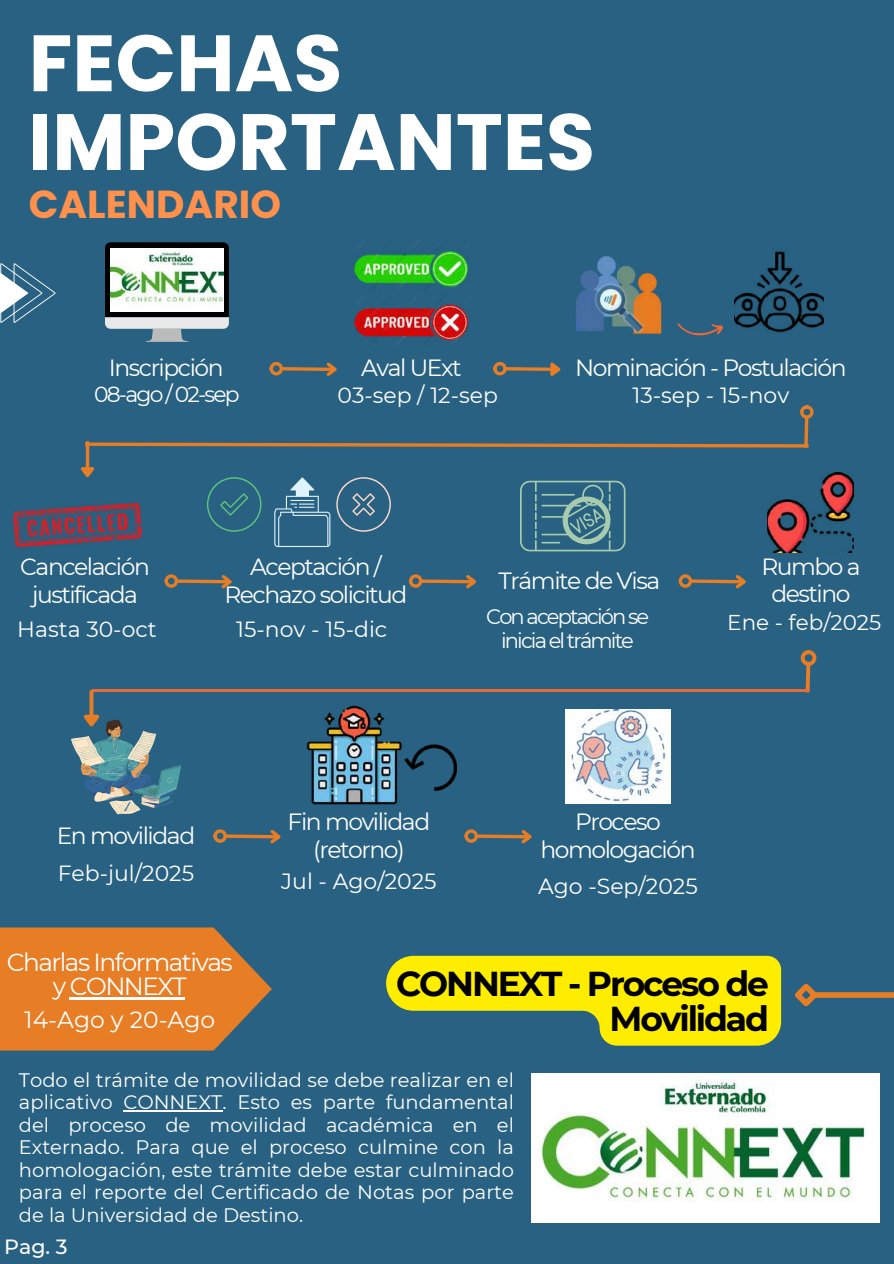
<style>
.page{position:relative;width:894px;height:1264px;background:#fff}
.page>*{position:absolute;margin:0;border:0;box-sizing:border-box;transform-origin:0 0}
.t1{font:700 79.65px/78.8px "Poppins";color:#fff}
.t2{font:700 39px "Poppins";color:#ff914d}
.t3{font:700 34.5px/34.8px "Montserrat";letter-spacing:-.06em;color:#000;text-align:right}
.t4{font:24.75px/23.7px "Montserrat";letter-spacing:-.06em;color:#fff;text-align:center}
.t5{font:23.4px/28.2px "Montserrat";letter-spacing:-.06em;color:#fff;text-align:center}
.t6{font:23.4px "Montserrat";color:#fff}
.t7{font:21.9px "Montserrat";color:#fff}
.t8{font:21.9px "Montserrat";letter-spacing:-.085em;color:#fff}
.t9{font:21.45px "Montserrat";color:#fff}
.t10{font:21px/24.8px "Montserrat";letter-spacing:-.09em;color:#fff;text-align:center}
.t11{font:500 20.55px "Montserrat";color:#fff}
.t12{font:19.5px/22.5px "Montserrat";color:#fff;text-align:justify}
</style>
<div class="page">
<div style="left:0;top:0;width:893px;height:1263px;background:#286181"></div>
<svg style="left:105px;top:242px;width:124px;height:100px"></svg>
<img style="left:110px;top:248px;width:113px;height:64px">
<div style="left:269px;top:362px;width:14px;height:13px;border:3px solid #e77d24;border-radius:50%"></div>
<svg style="left:279px;top:362px;width:58px;height:14px"></svg>
<img style="left:354px;top:251px;width:114px;height:90px">
<div style="left:493px;top:362px;width:13px;height:13px;border:3px solid #e77d24;border-radius:50%"></div>
<svg style="left:502px;top:362px;width:59px;height:14px"></svg>
<img style="left:576px;top:256px;width:86px;height:78px">
<img style="left:734px;top:251px;width:89px;height:82px">
<svg style="left:677px;top:323px;width:46px;height:13px"></svg>
<div style="left:799px;top:405px;width:14px;height:14px;border:3px solid #e77d24;border-radius:50%"></div>
<svg style="left:85px;top:414px;width:726px;height:37px"></svg>
<hr style="left:86px;top:441px;width:3px;height:27px;background:#e77d24">
<svg style="left:81px;top:464px;width:13px;height:4px"></svg>
<img style="left:12px;top:468px;width:131px;height:80px">
<div style="left:164px;top:574px;width:14px;height:14px;border:3px solid #e77d24;border-radius:50%"></div>
<svg style="left:174px;top:575px;width:58px;height:14px"></svg>
<svg style="left:207px;top:477px;width:54px;height:54px"></svg>
<svg style="left:336px;top:477px;width:54px;height:54px"></svg>
<svg style="left:274px;top:477px;width:56px;height:70px"></svg>
<svg style="left:520px;top:480px;width:105px;height:71px"></svg>
<div style="left:409px;top:574px;width:13px;height:14px;border:3px solid #e77d24;border-radius:50%"></div>
<svg style="left:418px;top:574px;width:59px;height:15px"></svg>
<svg style="left:805px;top:660px;width:7px;height:33px"></svg>
<div style="left:800px;top:650px;width:16px;height:16px;border:4px solid #e77d24;border-radius:50%"></div>
<hr style="left:91px;top:689px;width:717px;height:3px;background:#eb6a3a">
<svg style="left:89px;top:690px;width:4px;height:21px"></svg>
<img style="left:767px;top:472px;width:86px;height:80px">
<svg style="left:71px;top:711px;width:110px;height:103px"></svg>
<img style="left:306px;top:705px;width:96px;height:99px">
<img style="left:404px;top:744px;width:52px;height:47px">
<div style="left:213px;top:829px;width:14px;height:13px;border:3px solid #e77d24;border-radius:50%"></div>
<svg style="left:222px;top:829px;width:59px;height:15px"></svg>
<img style="left:565px;top:709px;width:105px;height:94px">
<svg style="left:0;top:927px;width:272px;height:123px;background:#d27a2e"></svg>
<div style="left:813px;top:992px;width:80px;height:5px;background:#e77d24"></div>
<svg style="left:795px;top:983px;width:27px;height:24px"></svg>
<div style="left:678px;top:574px;width:14px;height:14px;border:3px solid #e77d24;border-radius:50%"></div>
<svg style="left:687px;top:574px;width:59px;height:15px"></svg>
<div style="left:464px;top:829px;width:14px;height:13px;border:3px solid #e77d24;border-radius:50%"></div>
<svg style="left:473px;top:829px;width:59px;height:15px"></svg>
<svg style="left:0;top:263px;width:55px;height:60px"></svg>
<img style="left:531px;top:1073px;width:348px;height:149px">
<hr style="left:70px;top:997px;width:115px;height:2px;background:#fff">
<svg style="left:386px;top:955px;width:394px;height:90px"></svg>
<hr style="left:123px;top:1110px;width:99px;height:1px;background:#fff">
<h1 class="t1" style="left:29px;top:24px;width:567px">FECHAS<br>IMPORTANTES</h1>
<h2 class="t2" style="left:29px;top:177px;width:254px">CALENDARIO</h2>
<p class="t5" style="left:109px;top:354px;width:116px">Inscripción</p>
<p class="t8" style="left:94px;top:381px;width:147px">08-ago / 02-sep</p>
<p class="t5" style="left:361px;top:354px;width:102px">Aval UExt</p>
<p class="t5" style="left:575px;top:354px;width:273px">Nominación - Postulación</p>
<p class="t7" style="left:337px;top:382px;width:162px">03-sep / 12-sep</p>
<p class="t7" style="left:632px;top:382px;width:158px">13-sep - 15-nov</p>
<p class="t5" style="left:224px;top:552px;width:184px">Aceptación /<br>Rechazo solicitud</p>
<p class="t5" style="left:20px;top:552px;width:131px">Cancelación justificada</p>
<p class="t5" style="left:761px;top:552px;width:101px;line-height:27px">Rumbo a destino</p>
<p class="t5" style="left:498px;top:566px;width:163px">Trámite de Visa</p>
<p class="t10" style="left:486px;top:603px;width:164px">Con aceptación se inicia el trámite</p>
<p class="t7" style="left:17px;top:615px;width:141px">Hasta 30-oct</p>
<p class="t7" style="left:236px;top:615px;width:152px">15-nov - 15-dic</p>
<p class="t9" style="left:727px;top:609px;width:155px">Ene - feb/2025</p>
<p class="t5" style="left:287px;top:807px;width:144px">Fin movilidad (retorno)</p>
<p class="t5" style="left:540px;top:807px;width:157px">Proceso homologación</p>
<p class="t5" style="left:57px;top:821px;width:140px">En movilidad</p>
<p class="t7" style="left:58px;top:860px;width:138px">Feb-jul/2025</p>
<p class="t7" style="left:281px;top:868px;width:157px">Jul - Ago/2025</p>
<p class="t7" style="left:538px;top:872px;width:161px">Ago -Sep/2025</p>
<p class="t4" style="left:7px;top:950px;width:227px">Charlas Informativas y CONNEXT</p>
<p class="t6" style="left:24px;top:1005px;width:192px">14-Ago y 20-Ago</p>
<h3 class="t3" style="left:396px;top:965px;width:374px">CONNEXT - Proceso de<br>Movilidad</h3>
<p class="t12" style="left:19px;top:1068px;width:496px">Todo el trámite de movilidad se debe realizar en el aplicativo CONNEXT. Esto es parte fundamental del proceso de movilidad académica en el Externado. Para que el proceso culmine con la homologación, este trámite debe estar culminado para el reporte del Certificado de Notas por parte de la Universidad de Destino.</p>
<p class="t11" style="left:4px;top:1233px;width:65px">Pag. 3</p>
</div>
